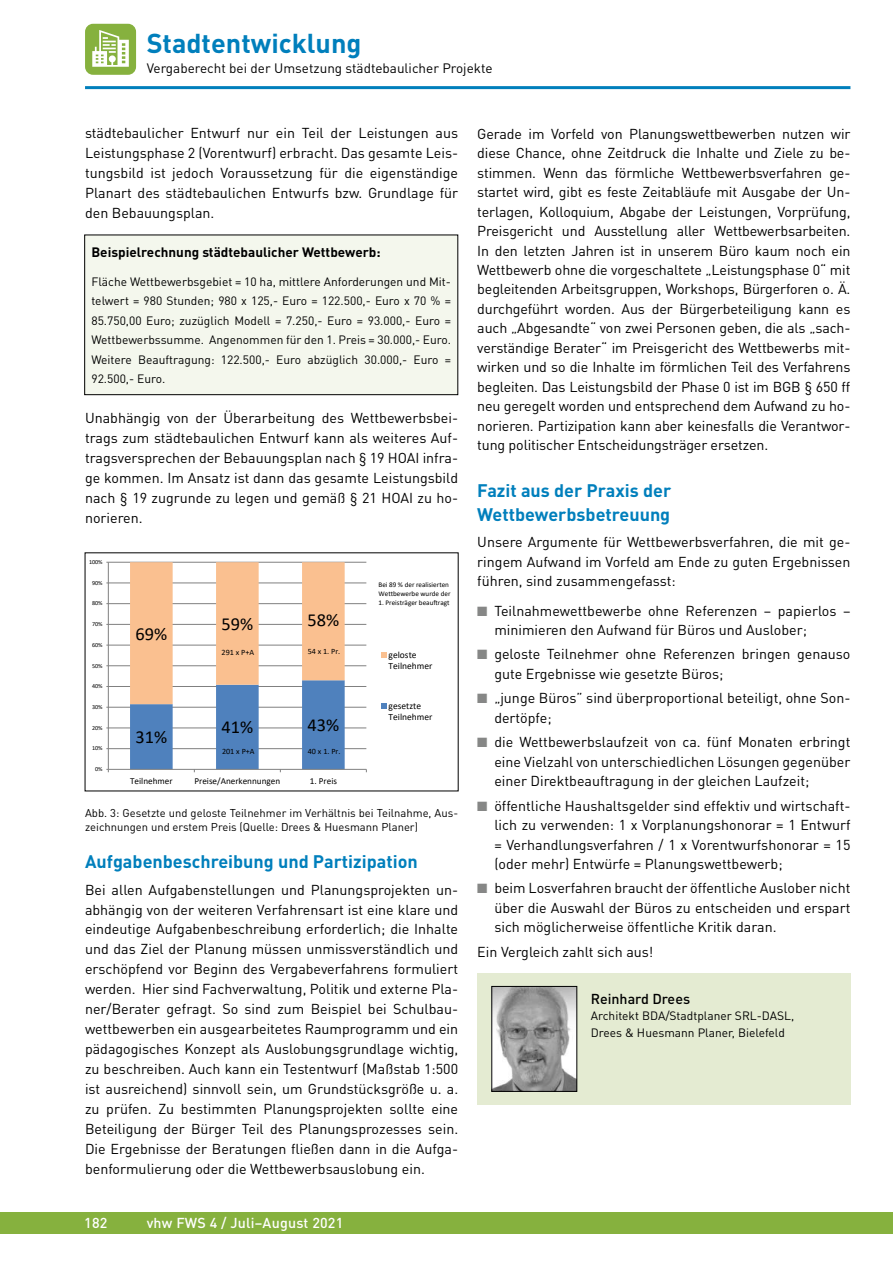
<style>
.page{position:relative;width:893px;height:1263px;background:#fff}
.page>*{position:absolute;margin:0;border:0;box-sizing:border-box;transform-origin:0 0}
.t1{font:700 27px "DIN Pro";color:#007fbc}
.t2{font:18.3px "Calibri";color:#000}
.t3{font:700 18px/24px "DIN Pro";color:#007fbc}
.t4{font:14.25px/19.5px "DIN Pro";color:#000;text-align:justify}
.t5{font:500 14.25px "DIN Pro";letter-spacing:.015em;color:#fff}
.t6{font:500 14.25px "DIN Pro";color:#000}
.t7{font:13.5px "DIN Pro";color:#000}
.t8{font:700 13.5px "DIN Pro";color:#000}
.t9{font:12px/19.5px "DIN Pro";color:#000}
.t10{font:11.25px/14px "DIN Pro";color:#000}
.t11{font:9.45px/11.6px "Calibri";color:#000}
.t12{font:9.15px "Calibri";color:#000}
.t13{font:8.1px "Calibri";color:#000}
.t14{font:7.2px/8.7px "Calibri";color:#000}
.t15{font:6.15px "Calibri";color:#000}
.s1{color:#868786}
</style>
<div class="page">
<div style="left:0;top:1212px;width:893px;height:21px;background:#86b13e"></div>
<hr style="left:85px;top:86px;width:765px;height:3px;background:#007fbc">
<div style="left:85px;top:24px;width:51px;height:51px;background:#86b13e;border-radius:8px"></div>
<svg style="left:92px;top:30px;width:37px;height:37px"></svg>
<div style="left:477px;top:974px;width:373px;height:131px;background:#e4ebd2"></div>
<img style="left:493px;top:988px;width:82px;height:102px">
<div style="left:491px;top:986px;width:86px;height:106px;border:1px solid #000"></div>
<hr style="left:108px;top:748px;width:258px;height:1px;background:#808080">
<hr style="left:108px;top:728px;width:258px;height:1px;background:#808080">
<hr style="left:108px;top:707px;width:258px;height:1px;background:#808080">
<hr style="left:108px;top:686px;width:258px;height:1px;background:#808080">
<hr style="left:108px;top:665px;width:258px;height:1px;background:#808080">
<hr style="left:108px;top:645px;width:258px;height:1px;background:#808080">
<hr style="left:108px;top:624px;width:258px;height:1px;background:#808080">
<hr style="left:108px;top:603px;width:258px;height:1px;background:#808080">
<hr style="left:108px;top:583px;width:258px;height:1px;background:#808080">
<hr style="left:108px;top:562px;width:258px;height:1px;background:#808080">
<hr style="left:108px;top:562px;width:1px;height:207px;background:#808080">
<hr style="left:108px;top:769px;width:258px;height:1px;background:#808080">
<svg style="left:130px;top:562px;width:215px;height:210px"></svg>
<svg style="left:381px;top:652px;width:5px;height:6px"></svg>
<svg style="left:381px;top:703px;width:5px;height:6px"></svg>
<div style="left:85px;top:235px;width:373px;height:160px;background:#f4f7ed"></div>
<div style="left:84px;top:235px;width:374px;height:160px;border:1px solid #000"></div>
<h1 class="t1" style="left:147px;top:25px;width:216px">Stadtentwicklung</h1>
<p class="t7" style="left:147px;top:59px;width:347px">Vergaberecht bei der Umsetzung städtebaulicher Projekte</p>
<p class="t4" style="left:85px;top:123px;width:375px;line-height:20px">städtebaulicher Entwurf nur ein Teil der Leistungen aus Leistungsphase 2 (Vorentwurf) erbracht. Das gesamte Leis&shy;tungsbild ist jedoch Voraussetzung für die eigenständige Planart des städtebaulichen Entwurfs bzw. Grundlage für den Bebauungsplan.</p>
<p class="t8" style="left:91px;top:243px;width:291px">Beispielrechnung städtebaulicher Wettbewerb:</p>
<p class="t9" style="left:91px;top:271px;width:361px;text-align:justify">Fläche Wettbewerbsgebiet = 10 ha, mittlere Anforderungen und Mit&shy;telwert = 980 Stunden; 980 x 125,- Euro = 122.500,- Euro x 70 % = 85.750,00 Euro; zuzüglich Modell = 7.250,- Euro = 93.000,- Euro = Wettbewerbssumme. Angenommen für den 1. Preis = 30.000,- Euro.<br>Weitere Beauftragung: 122.500,- Euro abzüglich 30.000,- Euro = 92.500,- Euro.</p>
<p class="t4" style="left:85px;top:408px;width:375px;line-height:20px">Unabhängig von der Überarbeitung des Wettbewerbsbei&shy;trags zum städtebaulichen Entwurf kann als weiteres Auf&shy;tragsversprechen der Bebauungsplan nach § 19 HOAI infra&shy;ge kommen. Im Ansatz ist dann das gesamte Leistungsbild nach § 19 zugrunde zu legen und gemäß § 21 HOAI zu ho&shy;norieren.</p>
<p class="t15" style="left:89px;top:558px;width:15px">100%</p>
<p class="t15" style="left:92px;top:578px;width:12px">90%</p>
<p class="t15" style="left:92px;top:599px;width:12px">80%</p>
<p class="t15" style="left:92px;top:620px;width:12px">70%</p>
<p class="t15" style="left:92px;top:640px;width:12px">60%</p>
<p class="t15" style="left:92px;top:661px;width:12px">50%</p>
<p class="t15" style="left:92px;top:682px;width:12px">40%</p>
<p class="t15" style="left:92px;top:703px;width:12px">30%</p>
<p class="t15" style="left:92px;top:723px;width:12px">20%</p>
<p class="t15" style="left:92px;top:744px;width:12px">10%</p>
<p class="t15" style="left:95px;top:765px;width:9px">0%</p>
<p class="t2" style="left:135px;top:621px;width:33px">69%</p>
<p class="t2" style="left:135px;top:724px;width:33px">31%</p>
<p class="t2" style="left:222px;top:611px;width:33px">59%</p>
<p class="t2" style="left:308px;top:608px;width:33px">58%</p>
<p class="t13" style="left:222px;top:646px;width:34px">291 x P+A</p>
<p class="t13" style="left:308px;top:646px;width:34px">54 x 1. Pr.</p>
<p class="t2" style="left:221px;top:715px;width:33px">41%</p>
<p class="t2" style="left:308px;top:712px;width:33px">43%</p>
<p class="t13" style="left:222px;top:746px;width:34px">201 x P+A</p>
<p class="t13" style="left:308px;top:746px;width:34px">40 x 1. Pr.</p>
<p class="t12" style="left:130px;top:774px;width:44px">Teilnehmer</p>
<p class="t12" style="left:194px;top:774px;width:87px">Preise/Anerkennungen</p>
<p class="t12" style="left:310px;top:774px;width:29px">1. Preis</p>
<p class="t14" style="left:378px;top:580px;width:74px">Bei 89 % der realisierten<br>Wettbewerbe wurde der</p>
<p class="t14" style="left:378px;top:598px;width:73px">1. Preisträger beauftragt</p>
<p class="t11" style="left:389px;top:649px;width:45px">geloste<br>Teilnehmer</p>
<p class="t11" style="left:389px;top:700px;width:45px">gesetzte<br>Teilnehmer</p>
<p class="t10" style="left:85px;top:805px;width:375px">Abb. 3: Gesetzte und geloste Teilnehmer im Verhältnis bei Teilnahme, Aus&shy;zeichnungen und erstem Preis (Quelle: Drees &amp; Huesmann Planer)</p>
<p class="t3" style="left:85px;top:849px;width:334px">Aufgabenbeschreibung und Partizipation</p>
<p class="t4" style="left:85px;top:879px;width:375px;line-height:20px">Bei allen Aufgabenstellungen und Planungsprojekten un&shy;abhängig von der weiteren Verfahrensart ist eine klare und eindeutige Aufgabenbeschreibung erforderlich; die Inhalte und das Ziel der Planung müssen unmissverständlich und erschöpfend vor Beginn des Vergabeverfahrens formuliert werden. Hier sind Fachverwaltung, Politik und externe Pla&shy;ner/Berater gefragt. So sind zum Beispiel bei Schulbau&shy;wettbewerben ein ausgearbeitetes Raumprogramm und ein pädagogisches Konzept als Auslobungsgrundlage wichtig, zu beschreiben. Auch kann ein Testentwurf (Maßstab 1:500 ist ausreichend) sinnvoll sein, um Grundstücksgröße u. a. zu prüfen. Zu bestimmten Planungsprojekten sollte eine Beteiligung der Bürger Teil des Planungsprozesses sein.<br>Die Ergebnisse der Beratungen fließen dann in die Aufga&shy;benformulierung oder die Wettbewerbsauslobung ein.</p>
<p class="t5" style="left:84px;top:1213px;width:25px">182</p>
<p class="t5" style="left:147px;top:1213px;width:198px">vhw FWS 4 / Juli–August 2021</p>
<p class="t4" style="left:477px;top:123px;width:375px">Gerade im Vorfeld von Planungswettbewerben nutzen wir diese Chance, ohne Zeitdruck die Inhalte und Ziele zu be&shy;stimmen. Wenn das förmliche Wettbewerbsverfahren ge&shy;startet wird, gibt es feste Zeitabläufe mit Ausgabe der Un&shy;terlagen, Kolloquium, Abgabe der Leistungen, Vorprüfung, Preisgericht und Ausstellung aller Wettbewerbsarbeiten.<br>In den letzten Jahren ist in unserem Büro kaum noch ein Wettbewerb ohne die vorgeschaltete „Leistungsphase 0“ mit begleitenden Arbeitsgruppen, Workshops, Bürgerforen o. Ä. durchgeführt worden. Aus der Bürgerbeteiligung kann es auch „Abgesandte“ von zwei Personen geben, die als „sach&shy;verständige Berater“ im Preisgericht des Wettbewerbs mit&shy;wirken und so die Inhalte im förmlichen Teil des Verfahrens begleiten. Das Leistungsbild der Phase 0 ist im BGB § 650 ff neu geregelt worden und entsprechend dem Aufwand zu ho&shy;norieren. Partizipation kann aber keinesfalls die Verantwor&shy;tung politischer Entscheidungsträger ersetzen.</p>
<p class="t3" style="left:477px;top:478px;width:195px">Fazit aus der Praxis der<br>Wettbewerbsbetreuung</p>
<p class="t4" style="left:477px;top:532px;width:375px">Unsere Argumente für Wettbewerbsverfahren, die mit ge&shy;ringem Aufwand im Vorfeld am Ende zu guten Ergebnissen führen, sind zusammengefasst:</p>
<p class="t4" style="left:494px;top:600px;width:358px;text-indent:-17px"><span class="s1">■</span> Teilnahmewettbewerbe ohne Referenzen – papierlos – minimieren den Aufwand für Büros und Auslober;</p>
<p class="t4" style="left:494px;top:644px;width:358px;text-indent:-17px"><span class="s1">■</span> geloste Teilnehmer ohne Referenzen bringen genauso gute Ergebnisse wie gesetzte Büros;</p>
<p class="t4" style="left:494px;top:688px;width:358px;text-indent:-17px"><span class="s1">■</span> „junge Büros” sind überproportional beteiligt, ohne Son&shy;dertöpfe;</p>
<p class="t4" style="left:494px;top:732px;width:358px;text-indent:-17px"><span class="s1">■</span> die Wettbewerbslaufzeit von ca. fünf Monaten erbringt eine Vielzahl von unterschiedlichen Lösungen gegenüber einer Direktbeauftragung in der gleichen Laufzeit;</p>
<p class="t4" style="left:494px;top:795px;width:358px;text-indent:-17px"><span class="s1">■</span> öffentliche Haushaltsgelder sind effektiv und wirtschaft&shy;lich zu verwenden: 1 x Vorplanungshonorar = 1 Entwurf = Verhandlungsverfahren / 1 x Vorentwurfshonorar = 15 (oder mehr) Entwürfe = Planungswettbewerb;</p>
<p class="t4" style="left:494px;top:878px;width:358px;text-indent:-17px"><span class="s1">■</span> beim Losverfahren braucht der öffentliche Auslober nicht über die Auswahl der Büros zu entscheiden und erspart sich möglicherweise öffentliche Kritik daran.</p>
<p class="t4" style="left:477px;top:941px;width:178px">Ein Vergleich zahlt sich aus!</p>
<p class="t6" style="left:591px;top:989px;width:101px">Reinhard Drees</p>
<p class="t9" style="left:591px;top:1007px;width:205px;line-height:16.5px">Architekt BDA/Stadtplaner SRL-DASL,<br>Drees &amp; Huesmann Planer, Bielefeld</p>
</div>
